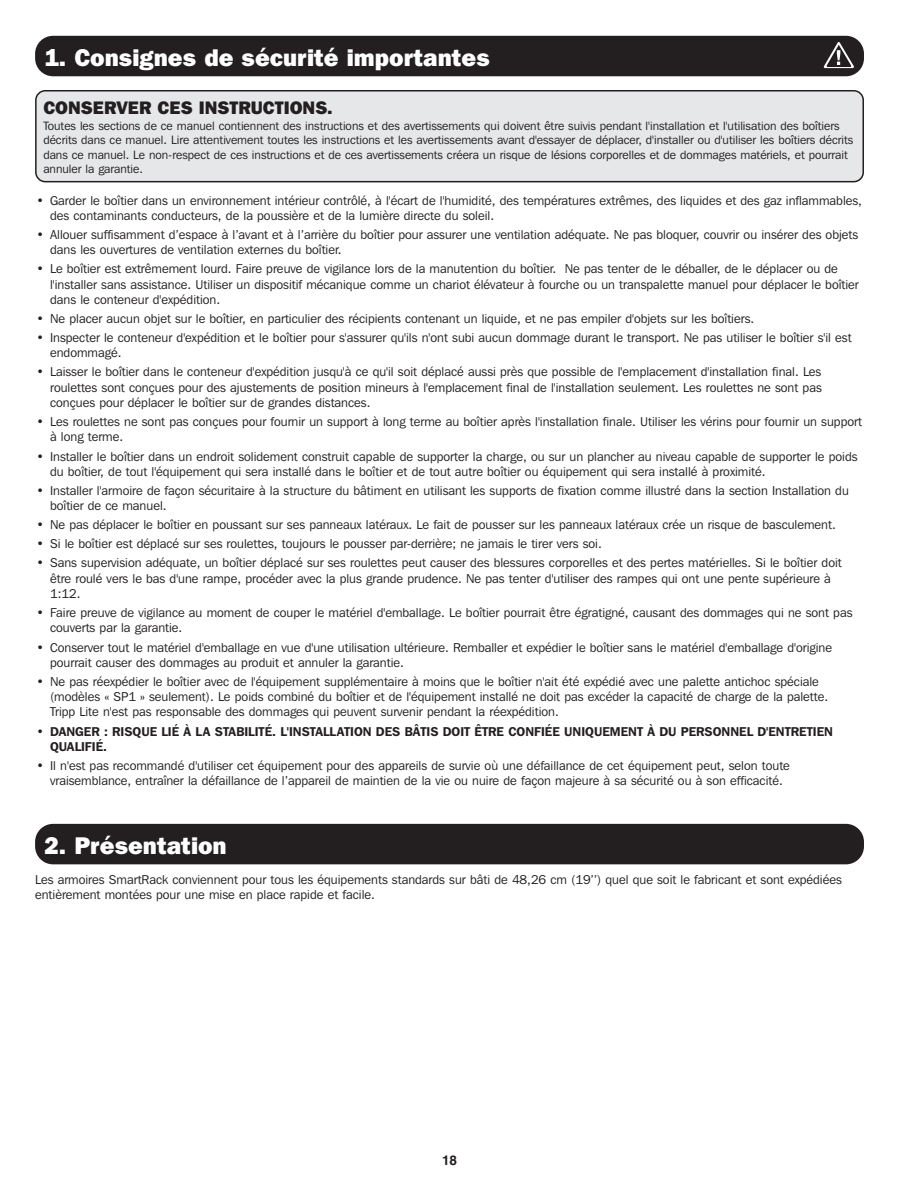
<style>
.page{position:relative;width:918px;height:1188px;background:#fff}
.page>*{position:absolute;margin:0;border:0;box-sizing:border-box;transform-origin:0 0}
.Main_Head{font:800 24px "Franklin Gothic IT Cby BT";color:#fff}
.t1{font:800 18px "Franklin Gothic IT Cby BT";color:#231f20}
.t2{font:700 13.5px "Helvetica";color:#231f20}
.t3{font:12.75px/15.3px "Franklin Gothic IT Cby BT";color:#231f20}
.t4{font:600 12.75px/15.3px "Franklin Gothic IT Cby BT";color:#231f20}
.t5{font:12px/14.4px "Franklin Gothic IT Cby BT";color:#231f20}
</style>
<div class="page">
<div style="left:35px;top:36px;width:829px;height:40px;background:#231f20;border-radius:18px"></div>
<div style="left:35px;top:824px;width:829px;height:40px;background:#231f20;border-radius:18px"></div>
<div style="left:36px;top:91px;width:827px;height:91px;background:#e6e7e9;border-radius:9px"></div>
<div style="left:35px;top:90px;width:829px;height:92px;border:2px solid #231f20;border-radius:9px"></div>
<svg style="left:824px;top:42px;width:30px;height:26px"></svg>
<p class="Main_Head" style="left:44px;top:42px;width:447px">1. Consignes de sécurité importantes</p>
<p class="t1" style="left:43px;top:96px;width:291px">CONSERVER CES INSTRUCTIONS.</p>
<p class="t5" style="left:43px;top:118px;width:811px">Toutes les sections de ce manuel contiennent des instructions et des avertissements qui doivent être suivis pendant l'installation et l'utilisation des boîtiers décrits dans ce manuel. Lire attentivement toutes les instructions et les avertissements avant d'essayer de déplacer, d'installer ou d'utiliser les boîtiers décrits dans ce manuel. Le non-respect de ces instructions et de ces avertissements créera un risque de lésions corporelles et de dommages matériels, et pourrait annuler la garantie.</p>
<p class="t3" style="left:50px;top:192px;width:813px;text-indent:-14px">• Garder le boîtier dans un environnement intérieur contrôlé, à l'écart de l'humidité, des températures extrêmes, des liquides et des gaz inflammables, des contaminants conducteurs, de la poussière et de la lumière directe du soleil.</p>
<p class="t3" style="left:50px;top:227px;width:810px;text-indent:-14px">• Allouer suffisamment d’espace à l’avant et à l’arrière du boîtier pour assurer une ventilation adéquate. Ne pas bloquer, couvrir ou insérer des objets dans les ouvertures de ventilation externes du boîtier.</p>
<p class="t3" style="left:50px;top:261px;width:810px;text-indent:-14px">• Le boîtier est extrêmement lourd. Faire preuve de vigilance lors de la manutention du boîtier. Ne pas tenter de le déballer, de le déplacer ou de l'installer sans assistance. Utiliser un dispositif mécanique comme un chariot élévateur à fourche ou un transpalette manuel pour déplacer le boîtier dans le conteneur d'expédition.</p>
<p class="t3" style="left:37px;top:311px;width:719px">• Ne placer aucun objet sur le boîtier, en particulier des récipients contenant un liquide, et ne pas empiler d'objets sur les boîtiers.</p>
<p class="t3" style="left:50px;top:330px;width:803px;text-indent:-14px">• Inspecter le conteneur d'expédition et le boîtier pour s'assurer qu'ils n'ont subi aucun dommage durant le transport. Ne pas utiliser le boîtier s'il est endommagé.</p>
<p class="t3" style="left:50px;top:364px;width:773px;text-align:justify;text-indent:-14px">• Laisser le boîtier dans le conteneur d'expédition jusqu'à ce qu'il soit déplacé aussi près que possible de l'emplacement d'installation final. Les roulettes sont conçues pour des ajustements de position mineurs à l'emplacement final de l'installation seulement. Les roulettes ne sont pas conçues pour déplacer le boîtier sur de grandes distances.</p>
<p class="t3" style="left:50px;top:414px;width:813px;text-indent:-14px">• Les roulettes ne sont pas conçues pour fournir un support à long terme au boîtier après l'installation finale. Utiliser les vérins pour fournir un support à long terme.</p>
<p class="t3" style="left:50px;top:448px;width:809px;text-indent:-14px">• Installer le boîtier dans un endroit solidement construit capable de supporter la charge, ou sur un plancher au niveau capable de supporter le poids du boîtier, de tout l'équipement qui sera installé dans le boîtier et de tout autre boîtier ou équipement qui sera installé à proximité.</p>
<p class="t3" style="left:50px;top:483px;width:800px;text-indent:-14px">• Installer l'armoire de façon sécuritaire à la structure du bâtiment en utilisant les supports de fixation comme illustré dans la section Installation du boîtier de ce manuel.</p>
<p class="t3" style="left:37px;top:517px;width:801px">• Ne pas déplacer le boîtier en poussant sur ses panneaux latéraux. Le fait de pousser sur les panneaux latéraux crée un risque de basculement.</p>
<p class="t3" style="left:37px;top:536px;width:567px">• Si le boîtier est déplacé sur ses roulettes, toujours le pousser par-derrière; ne jamais le tirer vers soi.</p>
<p class="t3" style="left:50px;top:555px;width:793px;text-indent:-14px">• Sans supervision adéquate, un boîtier déplacé sur ses roulettes peut causer des blessures corporelles et des pertes matérielles. Si le boîtier doit être roulé vers le bas d'une rampe, procéder avec la plus grande prudence. Ne pas tenter d'utiliser des rampes qui ont une pente supérieure à<br>1:12.</p>
<p class="t3" style="left:50px;top:605px;width:804px;text-indent:-14px">• Faire preuve de vigilance au moment de couper le matériel d'emballage. Le boîtier pourrait être égratigné, causant des dommages qui ne sont pas couverts par la garantie.</p>
<p class="t3" style="left:50px;top:639px;width:783px;text-indent:-14px">• Conserver tout le matériel d'emballage en vue d'une utilisation ultérieure. Remballer et expédier le boîtier sans le matériel d'emballage d'origine pourrait causer des dommages au produit et annuler la garantie.</p>
<p class="t3" style="left:50px;top:674px;width:780px;text-indent:-14px">• Ne pas réexpédier le boîtier avec de l'équipement supplémentaire à moins que le boîtier n'ait été expédié avec une palette antichoc spéciale (modèles « SP1 » seulement). Le poids combiné du boîtier et de l'équipement installé ne doit pas excéder la capacité de charge de la palette.<br>Tripp Lite n'est pas responsable des dommages qui peuvent survenir pendant la réexpédition.</p>
<p class="t4" style="left:50px;top:723px;width:784px;text-indent:-14px">• DANGER : RISQUE LIÉ À LA STABILITÉ. L'INSTALLATION DES BÂTIS DOIT ÊTRE CONFIÉE UNIQUEMENT À DU PERSONNEL D'ENTRETIEN<br>QUALIFIÉ.</p>
<p class="t3" style="left:37px;top:758px;width:755px;text-align:center">• Il n'est pas recommandé d'utiliser cet équipement pour des appareils de survie où une défaillance de cet équipement peut, selon toute vraisemblance, entraîner la défaillance de l’appareil de maintien de la vie ou nuire de façon majeure à sa sécurité ou à son efficacité.</p>
<p class="Main_Head" style="left:44px;top:830px;width:184px">2. Présentation</p>
<p class="t3" style="left:35px;top:872px;width:808px">Les armoires SmartRack conviennent pour tous les équipements standards sur bâti de 48,26 cm (19’’) quel que soit le fabricant et sont expédiées entièrement montées pour une mise en place rapide et facile.</p>
<p class="t2" style="left:442px;top:1152px;width:17px">18</p>
</div>
